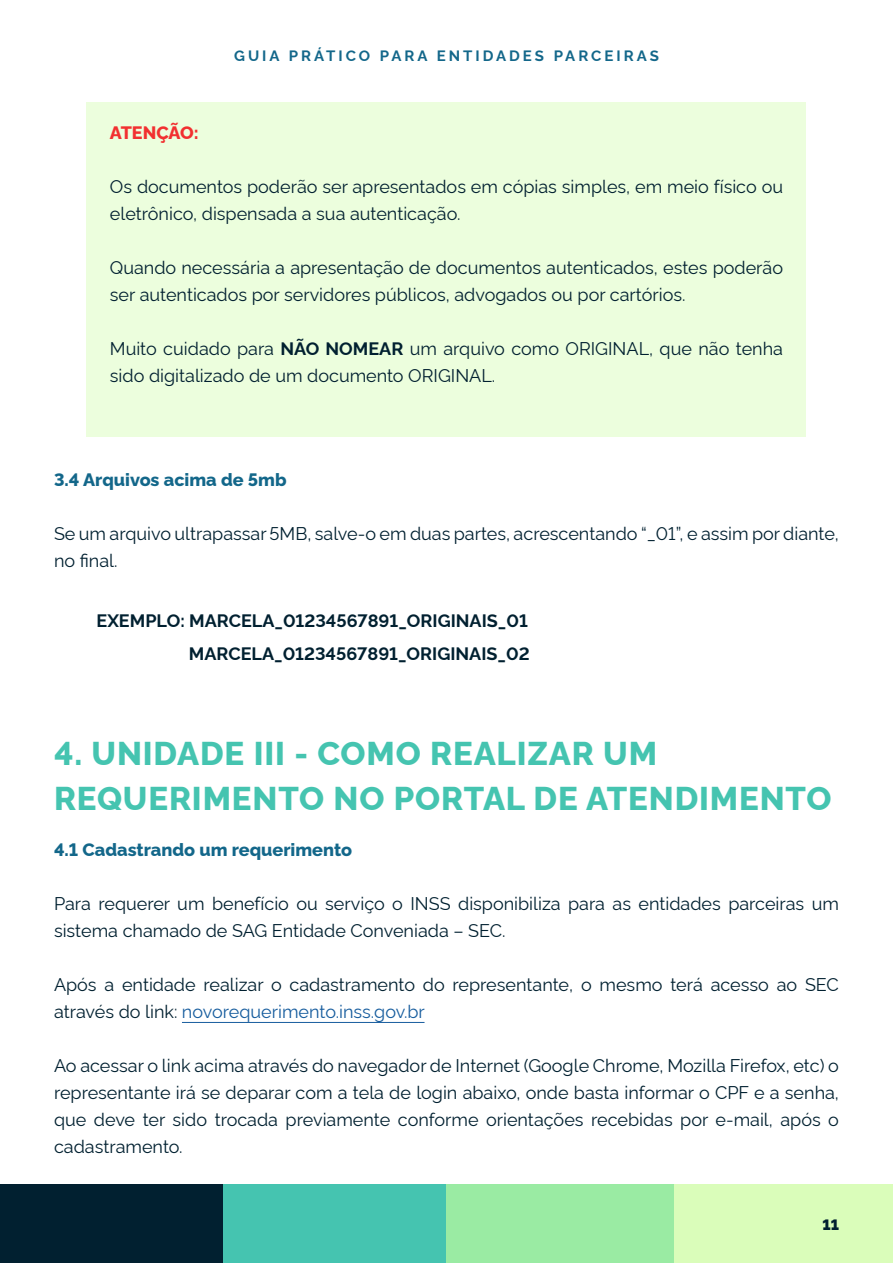
<style>
.page{position:relative;width:893px;height:1263px;background:#fff}
.page>*{position:absolute;margin:0;border:0;box-sizing:border-box;transform-origin:0 0}
.t1{font:800 33px/45px "Rawline";letter-spacing:.025em;color:#45c4b0}
.t2{font:18px/27px "Rawline";color:#012030}
.t3{font:700 18px "Rawline";color:#012030}
.t4{font:800 18px "Rawline";color:#13678a}
.t5{font:800 18px "Rawline";letter-spacing:-.005em;color:#f23030}
.t6{font:700 15px "Rawline";letter-spacing:.2em;color:#13678a}
.t7{font:900 15px "Rawline";color:#012030}
.s1{font-weight:700}
.s2{color:#175d9e}
</style>
<div class="page">
<div style="left:0;top:1185px;width:223px;height:78px;background:#012030"></div>
<div style="left:223px;top:1185px;width:228px;height:78px;background:#45c4b0"></div>
<div style="left:446px;top:1185px;width:228px;height:78px;background:#9aeba3"></div>
<hr style="left:0;top:1185px;width:1px;height:78px;background:#dafdba">
<div style="left:674px;top:1185px;width:219px;height:78px;background:#dafdba"></div>
<div style="left:87px;top:102px;width:719px;height:334px;background:#ecfedd"></div>
<hr style="left:182px;top:1022px;width:243px;height:1px;background:#175d9e">
<p class="t6" style="left:234px;top:44px;width:426px">GUIA PRÁTICO PARA ENTIDADES PARCEIRAS</p>
<p class="t5" style="left:110px;top:119px;width:90px">ATENÇÃO:</p>
<p class="t2" style="left:110px;top:171px;width:675px">Os documentos poderão ser apresentados em cópias simples, em meio físico ou eletrônico, dispensada a sua autenticação.</p>
<p class="t2" style="left:110px;top:252px;width:675px">Quando necessária a apresentação de documentos autenticados, estes poderão ser autenticados por servidores públicos, advogados ou por cartórios.</p>
<p class="t2" style="left:110px;top:333px;width:675px">Muito cuidado para <span class="s1">NÃO NOMEAR</span> um arquivo como ORIGINAL, que não tenha sido digitalizado de um documento ORIGINAL.</p>
<p class="t4" style="left:54px;top:466px;width:234px">3.4 Arquivos acima de 5mb</p>
<p class="t2" style="left:54px;top:519px;width:786px">Se um arquivo ultrapassar 5MB, salve-o em duas partes, acrescentando “_01”, e assim por diante, no final.</p>
<p class="t3" style="left:97px;top:607px;width:433px">EXEMPLO: MARCELA_01234567891_ORIGINAIS_01</p>
<p class="t3" style="left:189px;top:640px;width:342px">MARCELA_01234567891_ORIGINAIS_02</p>
<p class="t1" style="left:54px;top:728px;width:779px">4. UNIDADE III - COMO REALIZAR UM<br>REQUERIMENTO NO PORTAL DE ATENDIMENTO</p>
<p class="t4" style="left:54px;top:836px;width:300px">4.1 Cadastrando um requerimento</p>
<p class="t2" style="left:54px;top:889px;width:786px">Para requerer um benefício ou serviço o INSS disponibiliza para as entidades parceiras um sistema chamado de SAG Entidade Conveniada – SEC.</p>
<p class="t2" style="left:54px;top:970px;width:786px">Após a entidade realizar o cadastramento do representante, o mesmo terá acesso ao SEC através do link: <span class="s2">novorequerimento.inss.gov.br</span></p>
<p class="t2" style="left:54px;top:1051px;width:786px">Ao acessar o link acima através do navegador de Internet (Google Chrome, Mozilla Firefox, etc) o</p>
<p class="t2" style="left:54px;top:1078px;width:786px;text-align:justify">representante irá se deparar com a tela de login abaixo, onde basta informar o CPF e a senha, que deve ter sido trocada previamente conforme orientações recebidas por e-mail, após o cadastramento.</p>
<p class="t7" style="left:822px;top:1213px;width:18px">11</p>
</div>
